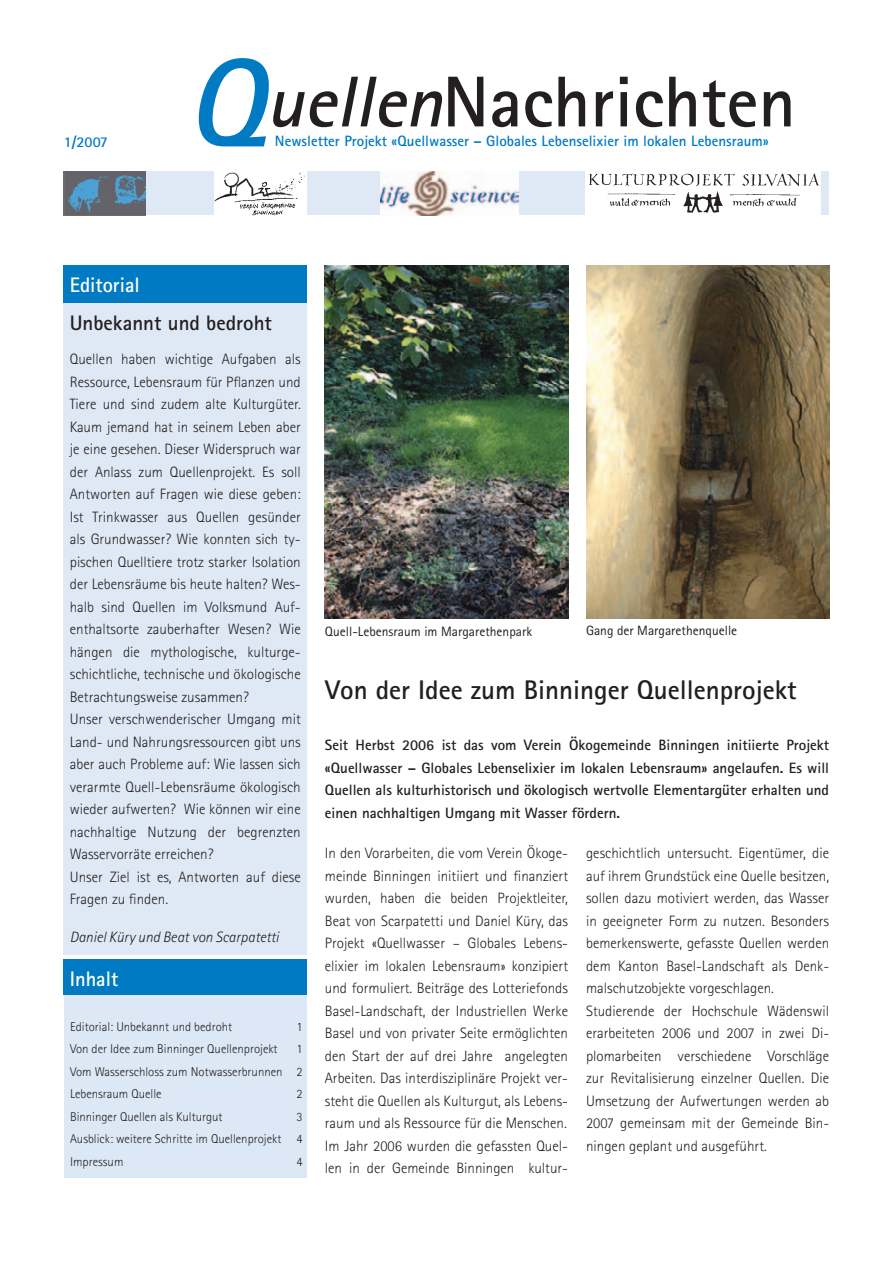
<style>
.page{position:relative;width:893px;height:1263px;background:#fff}
.page>*{position:absolute;margin:0;border:0;box-sizing:border-box;transform-origin:0 0}
.t1{font:italic 700 126px "Rotis Sans Serif";color:#007bc3}
.t2{font:700 72px "Rotis Sans Serif";color:#231f20}
.t3{font:700 27px "Rotis Sans Serif";color:#231f20}
.t4{font:700 21px "Rotis Sans Serif";color:#231f20}
.t5{font:700 21px "Rotis Sans Serif";color:#fff}
.t6{font:300 15px/22.5px "Rotis Sans Serif";color:#231f20}
.t7{font:700 15px/22.5px "Rotis Sans Serif";color:#231f20;text-align:justify}
.t8{font:700 15px "Rotis Sans Serif";color:#007bc3}
.t9{font:italic 300 15px "Rotis Sans Serif";color:#231f20}
.t10{font:13.5px "Rotis Sans Serif";color:#231f20}
.t11{font:300 12.75px/22.5px "Rotis Sans Serif";color:#231f20;text-align:justify}
.s1{font-style:italic}
</style>
<div class="page">
<div style="left:64px;top:265px;width:243px;height:690px;background:#dfe9f6"></div>
<img style="left:325px;top:265px;width:243px;height:353px">
<div style="left:64px;top:995px;width:243px;height:183px;background:#dce8f5"></div>
<div style="left:64px;top:960px;width:243px;height:35px;background:#007bc3"></div>
<div style="left:65px;top:172px;width:763px;height:43px;background:#dfe9f6"></div>
<img style="left:64px;top:171px;width:82px;height:44px">
<div style="left:585px;top:172px;width:236px;height:44px;background:#fff"></div>
<img style="left:588px;top:173px;width:232px;height:40px">
<img style="left:214px;top:172px;width:93px;height:44px">
<img style="left:381px;top:172px;width:137px;height:43px">
<img style="left:586px;top:265px;width:243px;height:353px">
<div style="left:64px;top:265px;width:243px;height:37px;background:#007bc3"></div>
<p class="t8" style="left:64px;top:132px;width:46px">1/2007</p>
<h3 class="t5" style="left:70px;top:272px;width:72px">Editorial</h3>
<h1 class="t1" style="left:186px;top:24px;width:114px">Q</h1>
<h2 class="t2" style="left:266px;top:56px;width:531px"><span class="s1">uellen</span>Nachrichten</h2>
<p class="t8" style="left:275px;top:131px;width:495px">Newsletter Projekt «Quellwasser – Globales Lebenselixier im lokalen Lebensraum»</p>
<h3 class="t4" style="left:70px;top:309px;width:204px">Unbekannt und bedroht</h3>
<p class="t6" style="left:70px;top:348px;width:233px">Quellen haben wichtige Aufgaben als Ressource, Lebensraum für Pflanzen und Tiere und sind zudem alte Kulturgüter.<br>Kaum jemand hat in seinem Leben aber je eine gesehen. Dieser Widerspruch war der Anlass zum Quellenprojekt. Es soll Antworten auf Fragen wie diese geben:<br>Ist Trinkwasser aus Quellen gesünder als Grundwasser? Wie konnten sich ty&shy;pischen Quelltiere trotz starker Isolation der Lebensräume bis heute halten? Wes&shy;halb sind Quellen im Volksmund Auf&shy;enthaltsorte zauberhafter Wesen? Wie hängen die mythologische, kulturge&shy;schichtliche, technische und ökologische Betrachtungsweise zusammen?<br>Unser verschwenderischer Umgang mit Land- und Nahrungsressourcen gibt uns aber auch Probleme auf: Wie lassen sich verarmte Quell-Lebensräume ökologisch wieder aufwerten? Wie können wir eine nachhaltige Nutzung der begrenzten Wasservorräte erreichen?<br>Unser Ziel ist es, Antworten auf diese Fragen zu finden.</p>
<p class="t9" style="left:70px;top:928px;width:211px">Daniel Küry und Beat von Scarpatetti</p>
<h3 class="t5" style="left:70px;top:965px;width:50px">Inhalt</h3>
<p class="t11" style="left:70px;top:1015px;width:164px">Editorial: Unbekannt und bedroht</p>
<p class="t11" style="left:296px;top:1015px;width:8px">1</p>
<p class="t11" style="left:70px;top:1037px;width:209px">Von der Idee zum Binninger Quellenprojekt</p>
<p class="t11" style="left:70px;top:1037px;width:234px;text-indent:226px">1<br>Vom Wasserschloss zum Notwasserbrunnen 2<br>Lebensraum Quelle</p>
<p class="t11" style="left:296px;top:1082px;width:8px">2</p>
<p class="t11" style="left:70px;top:1105px;width:154px">Binninger Quellen als Kulturgut</p>
<p class="t11" style="left:70px;top:1105px;width:234px;text-indent:226px">3<br>Ausblick: weitere Schritte im Quellenprojekt 4<br>Impressum</p>
<p class="t11" style="left:296px;top:1150px;width:8px">4</p>
<p class="t10" style="left:325px;top:623px;width:209px">Quell-Lebensraum im Margarethenpark</p>
<p class="t10" style="left:586px;top:623px;width:153px">Gang der Margarethenquelle</p>
<h3 class="t3" style="left:325px;top:673px;width:473px">Von der Idee zum Binninger Quellenprojekt</h3>
<p class="t7" style="left:325px;top:733px;width:506px">Seit Herbst 2006 ist das vom Verein Ökogemeinde Binningen initiierte Projekt «Quellwasser – Globales Lebenselixier im lokalen Lebensraum» angelaufen. Es will Quellen als kulturhistorisch und ökologisch wertvolle Elementargüter erhalten und einen nachhaltigen Umgang mit Wasser fördern.</p>
<p class="t6" style="left:586px;top:842px;width:245px">geschichtlich untersucht. Eigentümer, die auf ihrem Grundstück eine Quelle besitzen, sollen dazu motiviert werden, das Wasser in geeigneter Form zu nutzen. Besonders bemerkenswerte, gefasste Quellen werden dem Kanton Basel-Landschaft als Denk&shy;malschutzobjekte vorgeschlagen.<br>Studierende der Hochschule Wädenswil erarbeiteten 2006 und 2007 in zwei Di&shy;plomarbeiten verschiedene Vorschläge zur Revitalisierung einzelner Quellen. Die Umsetzung der Aufwertungen werden ab 2007 gemeinsam mit der Gemeinde Bin&shy;ningen geplant und ausgeführt.</p>
<p class="t6" style="left:325px;top:842px;width:245px;text-align:justify">In den Vorarbeiten, die vom Verein Ökoge&shy;meinde Binningen initiiert und finanziert wurden, haben die beiden Projektleiter, Beat von Scarpatetti und Daniel Küry, das Projekt «Quellwasser – Globales Lebens&shy;elixier im lokalen Lebensraum» konzipiert und formuliert. Beiträge des Lotteriefonds Basel-Landschaft, der Industriellen Werke Basel und von privater Seite ermöglichten den Start der auf drei Jahre angelegten Arbeiten. Das interdisziplinäre Projekt ver&shy;steht die Quellen als Kulturgut, als Lebens&shy;raum und als Ressource für die Menschen.<br>Im Jahr 2006 wurden die gefassten Quel&shy;len in der Gemeinde Binningen kultur-</p>
</div>
